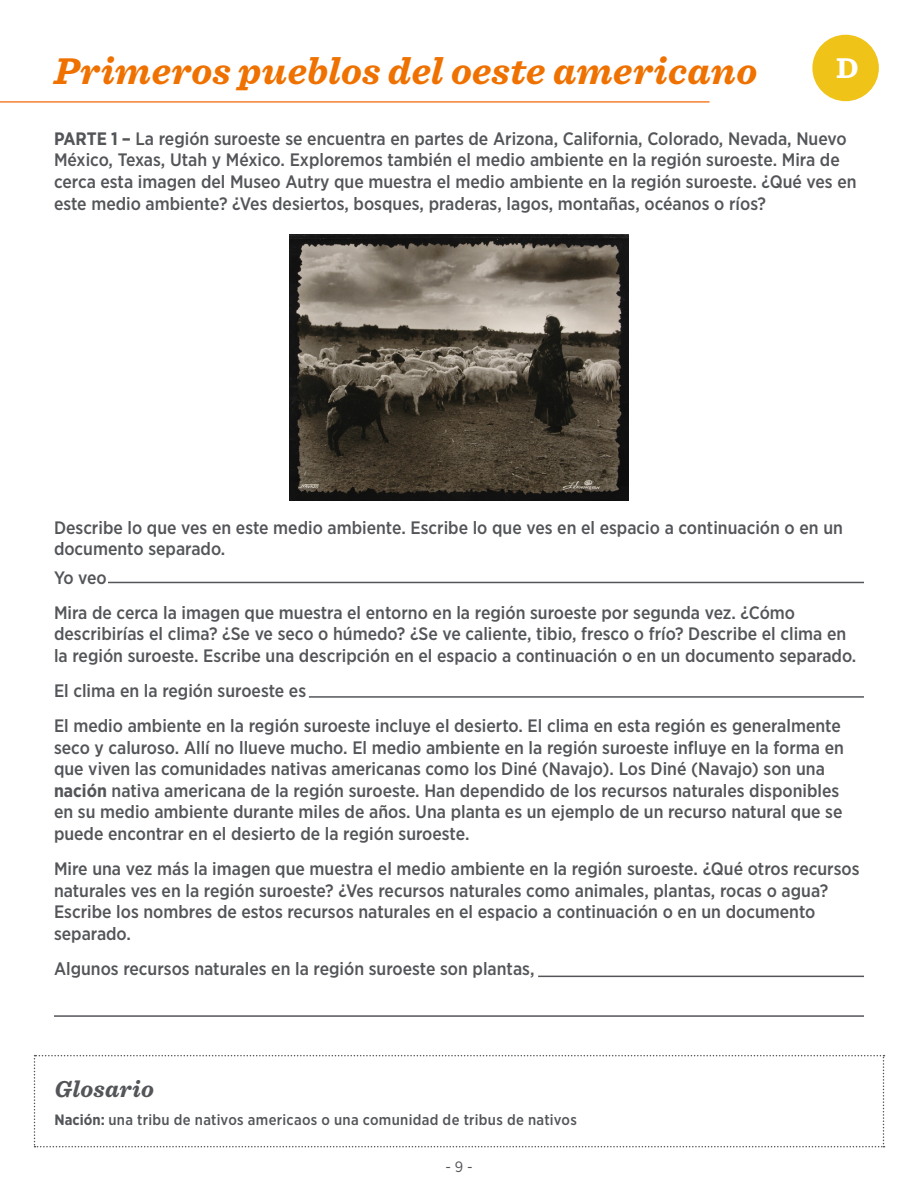
<style>
.page{position:relative;width:918px;height:1188px;background:#fff}
.page>*{position:absolute;margin:0;border:0;box-sizing:border-box;transform-origin:0 0}
.t1{font:italic 700 39px "Sentinel";letter-spacing:.01em;color:#ef7100}
._1_1_Header{font:700 30px "Sentinel";color:#fff}
._1_1_Header-2{font:italic 700 24px "Sentinel";letter-spacing:.015em;color:#535559}
.t2{font:500 18px/21.6px "Gotham Narrow";color:#535559}
._1_1_Header-3{font:500 15px "Gotham Narrow";letter-spacing:.02em;color:#535559}
.t3{font:15px "Gotham Narrow";color:#535559}
.s1{font-weight:700}
</style>
<div class="page">
<svg style="left:0;top:101px;width:710px;height:2px"></svg>
<img style="left:290px;top:234px;width:338px;height:267px">
<hr style="left:538px;top:976px;width:326px;height:1px;background:#535559">
<hr style="left:54px;top:1015px;width:810px;height:2px;background:#535559">
<hr style="left:108px;top:582px;width:756px;height:1px;background:#535559">
<hr style="left:309px;top:696px;width:555px;height:2px;background:#535559">
<div style="left:812px;top:35px;width:67px;height:66px;background:#f0c318;border-radius:50%"></div>
<svg style="left:34px;top:1055px;width:851px;height:92px"></svg>
<h1 class="t1" style="left:54px;top:40px;width:705px">Primeros pueblos del oeste americano</h1>
<p class="_1_1_Header" style="left:836px;top:44px;width:24px">D</p>
<p class="t2" style="left:54px;top:127px;width:804px"><span class="s1">PARTE 1 –</span> La región suroeste se encuentra en partes de Arizona, California, Colorado, Nevada, Nuevo México, Texas, Utah y México. Exploremos también el medio ambiente en la región suroeste. Mira de cerca esta imagen del Museo Autry que muestra el medio ambiente en la región suroeste. ¿Qué ves en este medio ambiente? ¿Ves desiertos, bosques, praderas, lagos, montañas, océanos o ríos?</p>
<p class="t2" style="left:54px;top:516px;width:790px">Describe lo que ves en este medio ambiente. Escribe lo que ves en el espacio a continuación o en un documento separado.</p>
<p class="t2" style="left:54px;top:566px;width:54px">Yo veo</p>
<p class="t2" style="left:54px;top:601px;width:804px">Mira de cerca la imagen que muestra el entorno en la región suroeste por segunda vez. ¿Cómo describirías el clima? ¿Se ve seco o húmedo? ¿Se ve caliente, tibio, fresco o frío? Describe el clima en la región suroeste. Escribe una descripción en el espacio a continuación o en un documento separado.</p>
<p class="t2" style="left:54px;top:680px;width:254px">El clima en la región suroeste es</p>
<p class="t2" style="left:54px;top:715px;width:792px">El medio ambiente en la región suroeste incluye el desierto. El clima en esta región es generalmente seco y caluroso. Allí no llueve mucho. El medio ambiente en la región suroeste influye en la forma en que viven las comunidades nativas americanas como los Diné (Navajo). Los Diné (Navajo) son una <span class="s1">nación</span> nativa americana de la región suroeste. Han dependido de los recursos naturales disponibles en su medio ambiente durante miles de años. Una planta es un ejemplo de un recurso natural que se puede encontrar en el desierto de la región suroeste.</p>
<p class="t2" style="left:54px;top:858px;width:807px">Mire una vez más la imagen que muestra el medio ambiente en la región suroeste. ¿Qué otros recursos naturales ves en la región suroeste? ¿Ves recursos naturales como animales, plantas, rocas o agua?<br>Escribe los nombres de estos recursos naturales en el espacio a continuación o en un documento separado.</p>
<p class="t2" style="left:54px;top:958px;width:482px">Algunos recursos naturales en la región suroeste son plantas,</p>
<p class="_1_1_Header-2" style="left:55px;top:1070px;width:101px">Glosario</p>
<p class="_1_1_Header-3" style="left:55px;top:1110px;width:524px"><span class="s1">Nación:</span> una tribu de nativos americaos o una comunidad de tribus de nativos</p>
<p class="t3" style="left:445px;top:1157px;width:29px">- 9 -</p>
</div>
